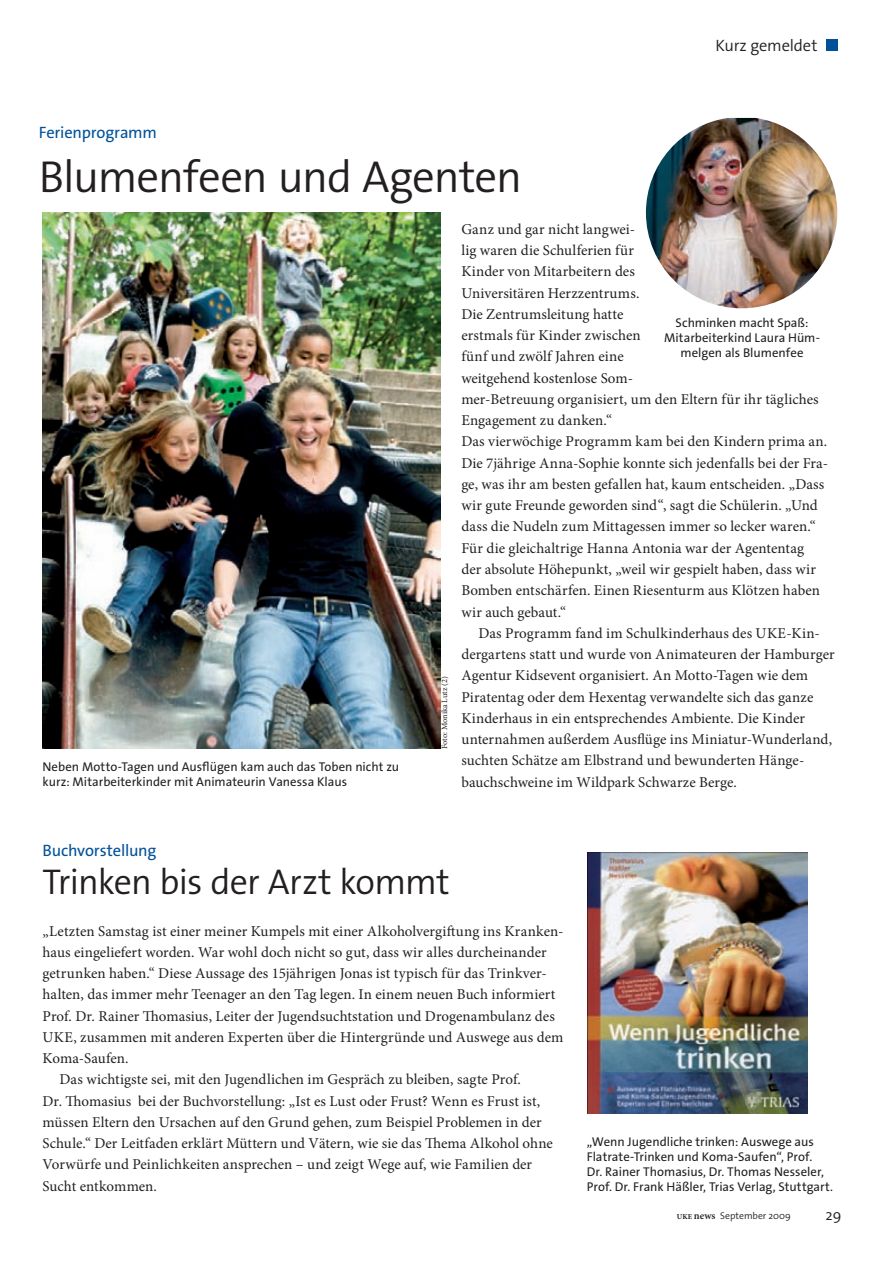
<style>
.page{position:relative;width:893px;height:1263px;background:#fff}
.page>*{position:absolute;margin:0;border:0;box-sizing:border-box;transform-origin:0 0}
.t1{font:300 45px "The Sans Os F";letter-spacing:-.025em;color:#231f20}
.t2{font:300 36px "The Sans Os F";letter-spacing:-.025em;color:#231f20}
.t3{font:16.5px "The Sans Os F";letter-spacing:-.01em;color:#01519a}
.t4{font:300 16.5px "The Sans Os F";letter-spacing:-.01em;color:#231f20}
.t5{font:15px/21.3px "Minion Pro";letter-spacing:.005em;color:#231f20}
.t6{font:300 15px "The Sans Os F";color:#231f20}
.t7{font:12.75px/15px "The Sans Os F";color:#231f20}
.t8{font:300 9.75px "The Sans Os F";color:#231f20}
.t9{font:8.25px "Minion Pro";letter-spacing:-.01em;color:#231f20}
.s1{font-family:"Minion Pro";font-weight:700;font-size:7.5px}
.s2{font-family:"Minion Pro";font-weight:600;font-size:10.5px}
</style>
<div class="page">
<img style="left:587px;top:853px;width:221px;height:260px">
<img style="left:43px;top:213px;width:397px;height:535px">
<img style="left:646px;top:118px;width:191px;height:190px">
<div style="left:826px;top:40px;width:12px;height:11px;background:#01519a"></div>
<p class="t4" style="left:715px;top:35px;width:104px">Kurz gemeldet</p>
<p class="t3" style="left:39px;top:121px;width:120px">Ferienprogramm</p>
<h1 class="t1" style="left:39px;top:148px;width:485px">Blumenfeen und Agenten</h1>
<p class="t5" style="left:461px;top:218px;width:368px">Ganz und gar nicht langwei-<br>lig waren die Schulferien für<br>Kinder von Mitarbeitern des<br>Universitären Herzzentrums.<br>Die Zentrumsleitung hatte<br>erstmals für Kinder zwischen<br>fünf und zwölf Jahren eine<br>weitgehend kostenlose Som-<br>mer-Betreuung organisiert, um den Eltern für ihr tägliches Engagement zu danken.“<br>Das vierwöchige Programm kam bei den Kindern prima an.<br>Die 7jährige Anna-Sophie konnte sich jedenfalls bei der Fra&shy;ge, was ihr am besten gefallen hat, kaum entscheiden. „Dass wir gute Freunde geworden sind“, sagt die Schülerin. „Und dass die Nudeln zum Mittagessen immer so lecker waren.“ Für die gleichaltrige Hanna Antonia war der Agententag<br>der absolute Höhepunkt, „weil wir gespielt haben, dass wir Bomben entschärfen. Einen Riesenturm aus Klötzen haben wir auch gebaut.“</p>
<p class="t5" style="left:461px;top:622px;width:375px;text-indent:17px">Das Programm fand im Schulkinderhaus des UKE-Kin&shy;dergartens statt und wurde von Animateuren der Hamburger Agentur Kidsevent organisiert. An Motto-Tagen wie dem Piratentag oder dem Hexentag verwandelte sich das ganze Kinderhaus in ein entsprechendes Ambiente. Die Kinder unternahmen außerdem Ausflüge ins Miniatur-Wunderland, suchten Schätze am Elbstrand und bewunderten Hänge&shy;bauchschweine im Wildpark Schwarze Berge.</p>
<p class="t7" style="left:664px;top:315px;width:157px;text-align:center">Schminken macht Spaß:<br>Mitarbeiterkind Laura Hüm&shy;melgen als Blumenfee</p>
<p class="t9" style="left:439px;top:749px;width:74px;rotate:-90deg">Foto: Monika Lutz (2)</p>
<p class="t7" style="left:43px;top:760px;width:358px">Neben Motto-Tagen und Ausflügen kam auch das Toben nicht zu kurz: Mitarbeiterkinder mit Animateurin Vanessa Klaus</p>
<p class="t3" style="left:43px;top:840px;width:115px">Buchvorstellung</p>
<h2 class="t2" style="left:43px;top:858px;width:409px">Trinken bis der Arzt kommt</h2>
<p class="t5" style="left:43px;top:920px;width:522px">„Letzten Samstag ist einer meiner Kumpels mit einer Alkoholvergiftung ins Kranken-</p>
<p class="t5" style="left:43px;top:941px;width:506px">haus eingeliefert worden. War wohl doch nicht so gut, dass wir alles durcheinander</p>
<p class="t5" style="left:43px;top:963px;width:506px">getrunken haben.“ Diese Aussage des 15jährigen Jonas ist typisch für das Trinkver-</p>
<p class="t5" style="left:43px;top:984px;width:514px">halten, das immer mehr Teenager an den Tag legen. In einem neuen Buch informiert</p>
<p class="t5" style="left:43px;top:1005px;width:514px">Prof. Dr. Rainer Thomasius, Leiter der Jugendsuchtstation und Drogenambulanz des</p>
<p class="t5" style="left:43px;top:1026px;width:522px">UKE, zusammen mit anderen Experten über die Hintergründe und Auswege aus dem</p>
<p class="t5" style="left:43px;top:1048px;width:88px">Koma-Saufen.</p>
<p class="t5" style="left:60px;top:1069px;width:463px">Das wichtigste sei, mit den Jugendlichen im Gespräch zu bleiben, sagte Prof.</p>
<p class="t5" style="left:43px;top:1090px;width:499px">Dr. Thomasius bei der Buchvorstellung: „Ist es Lust oder Frust? Wenn es Frust ist,</p>
<p class="t5" style="left:43px;top:1111px;width:501px">müssen Eltern den Ursachen auf den Grund gehen, zum Beispiel Problemen in der</p>
<p class="t5" style="left:43px;top:1133px;width:512px">Schule.“ Der Leitfaden erklärt Müttern und Vätern, wie sie das Thema Alkohol ohne</p>
<p class="t5" style="left:43px;top:1154px;width:491px">Vorwürfe und Peinlichkeiten ansprechen – und zeigt Wege auf, wie Familien der</p>
<p class="t5" style="left:43px;top:1175px;width:116px">Sucht entkommen.</p>
<p class="t7" style="left:587px;top:1134px;width:248px">„Wenn Jugendliche trinken: Auswege aus Flatrate-Trinken und Koma-Saufen“, Prof.<br>Dr. Rainer Thomasius, Dr. Thomas Nesseler, Prof. Dr. Frank Häßler, Trias Verlag, Stuttgart.</p>
<p class="t8" style="left:677px;top:1210px;width:115px"><span class="s1">UKE</span> <span class="s2">news</span> September 2009</p>
<p class="t6" style="left:825px;top:1205px;width:17px">29</p>
</div>
